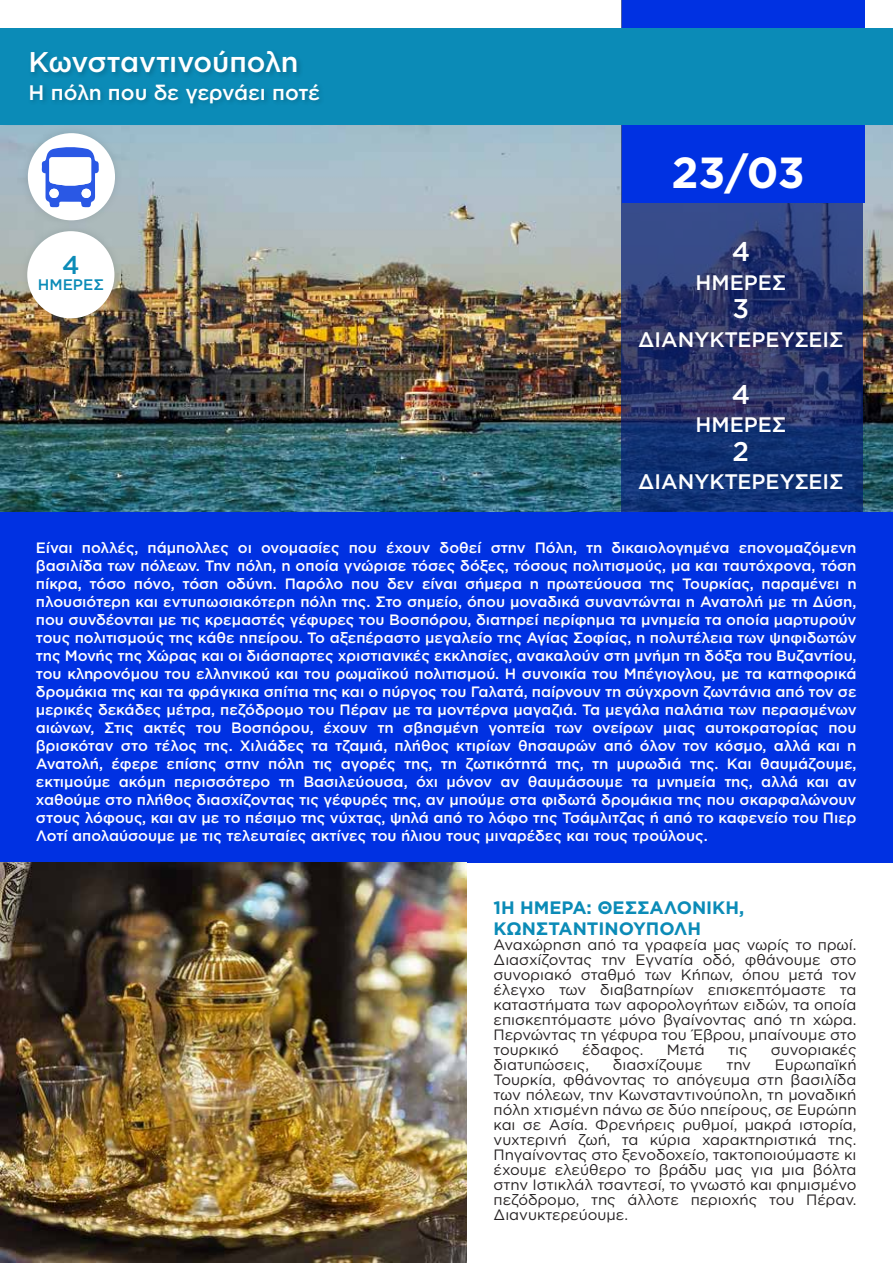
<style>
.page{position:relative;width:893px;height:1263px;background:#fff}
.page>*{position:absolute;margin:0;border:0;box-sizing:border-box;transform-origin:0 0}
.t1{font:700 43.5px "Gotham Greek";color:#fff}
.t2{font:500 28.5px "Gotham Greek";letter-spacing:-.02em;color:#fff}
.t3{font:500 27px "Gotham Greek";color:#fff}
.t4{font:500 25.65px "Gotham Greek";color:#0b8bb7}
.t5{font:500 21px "Gotham Greek";color:#fff}
.t6{font:700 18px/21.6px "Gotham Greek";color:#0b8bb7}
.t7{font:500 15.3px "Gotham Greek";color:#0b8bb7}
.t8{font:500 15px/18px "Gotham Greek";color:#fff;text-align:justify}
.t9{font:15px/15px "Gotham Greek";color:#231f20;text-align:justify}
</style>
<div class="page">
<div style="left:0;top:511px;width:893px;height:351px;background:#0031e2"></div>
<img style="left:0;top:125px;width:893px;height:386px">
<svg style="left:622px;top:202px;width:241px;height:309px;background:#233671"></svg>
<div style="left:622px;top:0;width:242px;height:202px;background:#0031e2"></div>
<div style="left:0;top:28px;width:893px;height:97px;background:#0b8bb7"></div>
<img style="left:31px;top:86px;width:298px;height:51px">
<img style="left:17px;top:221px;width:108px;height:108px">
<div style="left:27px;top:231px;width:87px;height:87px;background:#fff;border-radius:50%"></div>
<img style="left:18px;top:123px;width:108px;height:108px">
<div style="left:28px;top:133px;width:87px;height:87px;background:#fff;border-radius:50%"></div>
<svg style="left:42px;top:147px;width:57px;height:60px"></svg>
<div style="left:82px;top:189px;width:9px;height:9px;background:#fff;border-radius:50%"></div>
<div style="left:49px;top:189px;width:10px;height:9px;background:#fff;border-radius:50%"></div>
<img style="left:0;top:862px;width:467px;height:401px">
<h2 class="t2" style="left:29px;top:46px;width:271px">Κωνσταντινούπολη</h2>
<h3 class="t5" style="left:29px;top:80px;width:293px">Η πόλη που δε γερνάει ποτέ</h3>
<h3 class="t4" style="left:62px;top:250px;width:19px">4</h3>
<p class="t7" style="left:38px;top:276px;width:68px">ΗΜΕΡΕΣ</p>
<h1 class="t1" style="left:671px;top:147px;width:135px">23/03</h1>
<h3 class="t3" style="left:732px;top:236px;width:20px">4</h3>
<h3 class="t5" style="left:695px;top:270px;width:92px">ΗΜΕΡΕΣ</h3>
<h3 class="t3" style="left:733px;top:293px;width:18px">3</h3>
<h3 class="t5" style="left:638px;top:327px;width:207px">ΔΙΑΝΥΚΤΕΡΕΥΣΕΙΣ</h3>
<h3 class="t3" style="left:732px;top:379px;width:20px">4</h3>
<h3 class="t5" style="left:695px;top:413px;width:92px">ΗΜΕΡΕΣ</h3>
<h3 class="t3" style="left:733px;top:436px;width:18px">2</h3>
<h3 class="t5" style="left:638px;top:470px;width:207px">ΔΙΑΝΥΚΤΕΡΕΥΣΕΙΣ</h3>
<p class="t8" style="left:36px;top:538px;width:822px">Είναι πολλές, πάμπολλες οι ονομασίες που έχουν δοθεί στην Πόλη, τη δικαιολογημένα επονομαζόμενη βασιλίδα των πόλεων. Την πόλη, η οποία γνώρισε τόσες δόξες, τόσους πολιτισμούς, μα και ταυτόχρονα, τόση πίκρα, τόσο πόνο, τόση οδύνη. Παρόλο που δεν είναι σήμερα η πρωτεύουσα της Τουρκίας, παραμένει η πλουσιότερη και εντυπωσιακότερη πόλη της. Στο σημείο, όπου μοναδικά συναντώνται η Ανατολή με τη Δύση, που συνδέονται με τις κρεμαστές γέφυρες του Βοσπόρου, διατηρεί περίφημα τα μνημεία τα οποία μαρτυρούν τους πολιτισμούς της κάθε ηπείρου. Το αξεπέραστο μεγαλείο της Αγίας Σοφίας, η πολυτέλεια των ψηφιδωτών της Μονής της Χώρας και οι διάσπαρτες χριστιανικές εκκλησίες, ανακαλούν στη μνήμη τη δόξα του Βυζαντίου, του κληρονόμου του ελληνικού και του ρωμαϊκού πολιτισμού. Η συνοικία του Μπέγιογλου, με τα κατηφορικά δρομάκια της και τα φράγκικα σπίτια της και ο πύργος του Γαλατά, παίρνουν τη σύγχρονη ζωντάνια από τον σε μερικές δεκάδες μέτρα, πεζόδρομο του Πέραν με τα μοντέρνα μαγαζιά. Τα μεγάλα παλάτια των περασμένων αιώνων, Στις ακτές του Βοσπόρου, έχουν τη σβησμένη γοητεία των ονείρων μιας αυτοκρατορίας που βρισκόταν στο τέλος της. Χιλιάδες τα τζαμιά, πλήθος κτιρίων θησαυρών από όλον τον κόσμο, αλλά και η Ανατολή, έφερε επίσης στην πόλη τις αγορές της, τη ζωτικότητά της, τη μυρωδιά της. Και θαυμάζουμε, εκτιμούμε ακόμη περισσότερο τη Βασιλεύουσα, όχι μόνον αν θαυμάσουμε τα μνημεία της, αλλά και αν χαθούμε στο πλήθος διασχίζοντας τις γέφυρές της, αν μπούμε στα φιδωτά δρομάκια της που σκαρφαλώνουν στους λόφους, και αν με το πέσιμο της νύχτας, ψηλά από το λόφο της Τσάμλιτζας ή από το καφενείο του Πιερ Λοτί απολαύσουμε με τις τελευταίες ακτίνες του ήλιου τους μιναρέδες και τους τρούλους.</p>
<p class="t6" style="left:494px;top:896px;width:252px">1Η ΗΜΕΡΑ: ΘΕΣΣΑΛΟΝΙΚΗ,<br>ΚΩΝΣΤΑΝΤΙΝΟΥΠΟΛΗ</p>
<p class="t9" style="left:494px;top:937px;width:364px">Αναχώρηση από τα γραφεία μας νωρίς το πρωί.<br>Διασχίζοντας την Εγνατία οδό, φθάνουμε στο συνοριακό σταθμό των Κήπων, όπου μετά τον έλεγχο των διαβατηρίων επισκεπτόμαστε τα καταστήματα των αφορολογήτων ειδών, τα οποία επισκεπτόμαστε μόνο βγαίνοντας από τη χώρα.<br>Περνώντας τη γέφυρα του Έβρου, μπαίνουμε στο τουρκικό</p>
<p class="t9" style="left:582px;top:1042px;width:63px">έδαφος.</p>
<p class="t9" style="left:667px;top:1042px;width:40px">Μετά</p>
<p class="t9" style="left:728px;top:1042px;width:21px">τις</p>
<p class="t9" style="left:771px;top:1042px;width:87px">συνοριακές</p>
<p class="t9" style="left:494px;top:1057px;width:97px">διατυπώσεις,</p>
<p class="t9" style="left:613px;top:1057px;width:91px">διασχίζουμε</p>
<p class="t9" style="left:726px;top:1057px;width:26px">την</p>
<p class="t9" style="left:494px;top:1057px;width:365px;text-indent:281px">Ευρωπαϊκή Τουρκία, φθάνοντας το απόγευμα στη βασιλίδα των πόλεων, την Κωνσταντινούπολη, τη μοναδική πόλη χτισμένη πάνω σε δύο ηπείρους, σε Ευρώπη και σε Ασία. Φρενήρεις ρυθμοί, μακρά ιστορία, νυχτερινή ζωή, τα κύρια χαρακτηριστικά της.<br>Πηγαίνοντας στο ξενοδοχείο, τακτοποιούμαστε κι έχουμε ελεύθερο το βράδυ μας για μια βόλτα στην Ιστικλάλ τσαντεσί, το γνωστό και φημισμένο πεζόδρομο, της άλλοτε περιοχής του Πέραν.<br>Διανυκτερεύουμε.</p>
</div>
